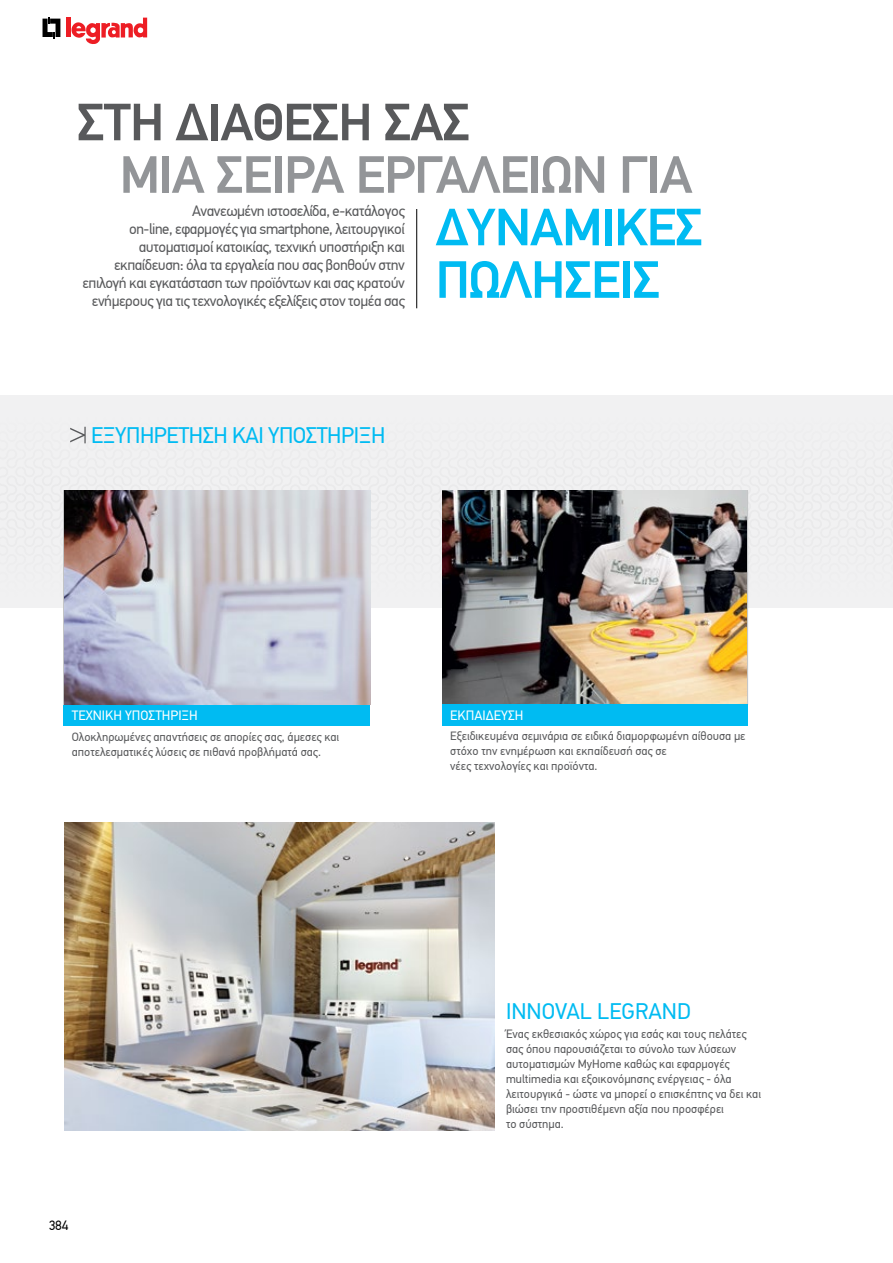
<style>
.page{position:relative;width:893px;height:1263px;background:#fff}
.page>*{position:absolute;margin:0;border:0;box-sizing:border-box;transform-origin:0 0}
.t1{font:500 52.5px "PF Din Text Pro";letter-spacing:-.02em;color:#939598}
.t2{font:500 52.5px/52.5px "PF Din Text Pro";letter-spacing:-.02em;color:#00bbf2}
.t3{font:500 52.5px "PF Din Text Pro";letter-spacing:-.02em;color:#58595b}
.t4{font:22.5px "PF Din Text Pro";letter-spacing:-.02em;color:#00bbf2}
.t5{font:22.5px "PF Din Text Pro";color:#00bbf2}
.t6{font:15px/18px "PF Din Text Pro";letter-spacing:-.03em;color:#58595b;text-align:right}
.t7{font:13.5px "PF Din Text Pro";color:#fff}
.t8{font:13.5px "PF Din Text Pro";color:#000}
.t9{font:12px/15px "PF Din Text Pro";color:#58595b}
</style>
<div class="page">
<hr style="left:67px;top:18px;width:4px;height:19px;background:#ed1d24">
<svg style="left:43px;top:17px;width:17px;height:22px"></svg>
<svg style="left:71px;top:18px;width:76px;height:26px"></svg>
<img style="left:65px;top:822px;width:430px;height:308px">
<div style="left:0;top:398px;width:893px;height:206px;background:#f1f1f2"></div>
<svg style="left:19px;top:404px;width:4px;height:3px"></svg>
<svg style="left:762px;top:404px;width:4px;height:3px"></svg>
<svg style="left:70px;top:427px;width:16px;height:16px"></svg>
<img style="left:442px;top:490px;width:304px;height:214px">
<div style="left:442px;top:704px;width:306px;height:21px;background:#00bbf2"></div>
<hr style="left:416px;top:209px;width:1px;height:99px;background:#000">
<div style="left:64px;top:704px;width:306px;height:21px;background:#00bbf2"></div>
<img style="left:65px;top:490px;width:305px;height:214px">
<h1 class="t3" style="left:77px;top:91px;width:394px">ΣΤΗ ΔΙΆΘΕΣΉ ΣΑΣ</h1>
<h1 class="t1" style="left:120px;top:143px;width:574px">ΜΙΑ ΣΕΙΡΆ ΕΡΓΑΛΕΊΩΝ ΓΙΑ</h1>
<h1 class="t2" style="left:436px;top:202px;width:269px">ΔΥΝΑΜΙΚΈΣ<br>ΠΩΛΉΣΕΙΣ</h1>
<p class="t6" style="left:82px;top:202px;width:324px">Ανανεωμένη ιστοσελίδα, e-κατάλογος<br>on-line, εφαρμογές για smartphone, λειτουργικοί αυτοματισμοί κατοικίας, τεχνική υποστήριξη και εκπαίδευση: όλα τα εργαλεία που σας βοηθούν στην επιλογή και εγκατάσταση των προϊόντων και σας κρατούν ενήμερους για τις τεχνολογικές εξελίξεις στον τομέα σας</p>
<h2 class="t4" style="left:91px;top:422px;width:296px">ΕΞΥΠΗΡΈΤΗΣΗ ΚΑΙ ΥΠΟΣΤΉΡΙΞΗ</h2>
<p class="t7" style="left:72px;top:707px;width:128px">TΕΧΝΙΚΗ ΥΠΟΣΤΗΡΙΞΗ</p>
<p class="t9" style="left:72px;top:729px;width:269px">Ολοκληρωμένες απαντήσεις σε απορίες σας, άμεσες και αποτελεσματικές λύσεις σε πιθανά προβλήματά σας.</p>
<p class="t8" style="left:49px;top:1218px;width:21px">384</p>
<p class="t7" style="left:450px;top:707px;width:75px">ΕΚΠΑΙΔΕΥΣΗ</p>
<p class="t9" style="left:450px;top:729px;width:297px">Εξειδικευμένα σεμινάρια σε ειδικά διαμορφωμένη αίθουσα με στόχο την ενημέρωση και εκπαίδευσή σας σε<br>νέες τεχνολογίες και προϊόντα.</p>
<h2 class="t5" style="left:506px;top:998px;width:186px">INNOVAL LEGRAND</h2>
<p class="t9" style="left:506px;top:1026px;width:256px">Ένας εκθεσιακός χώρος για εσάς και τους πελάτες σας όπου παρουσιάζεται το σύνολο των λύσεων αυτοματισμών MyHome καθώς και εφαρμογές multimedia και εξοικονόμησης ενέργειας - όλα λειτουργικά - ώστε να μπορεί ο επισκέπτης να δει και βιώσει την προστιθέμενη αξία που προσφέρει<br>το σύστημα.</p>
</div>
